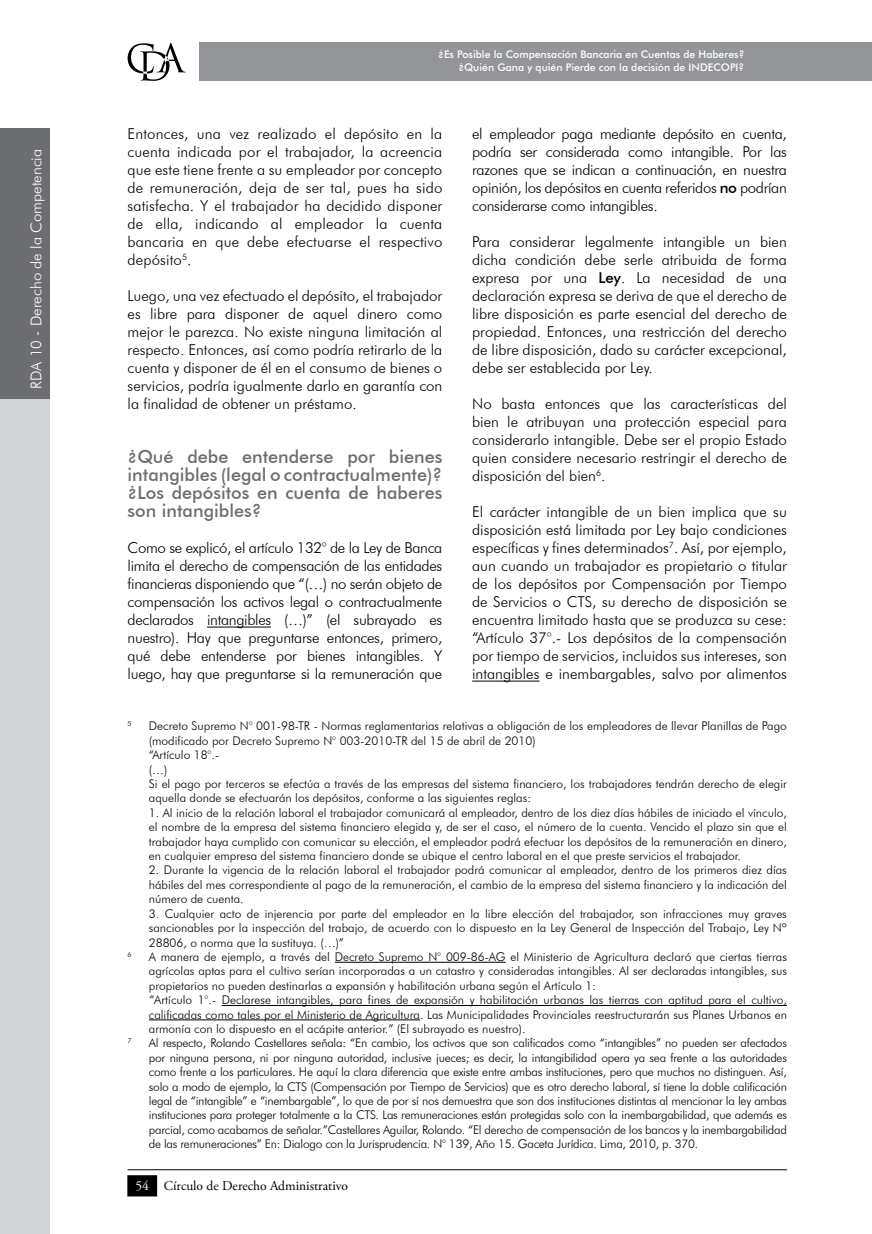
<style>
.page{position:relative;width:872px;height:1234px;background:#fff}
.page>*{position:absolute;margin:0;border:0;box-sizing:border-box;transform-origin:0 0}
.t1{font:500 18px/18px "Futura BT";color:#6d6e71;text-align:justify}
.t2{font:300 15px/18px "Futura BT";color:#000;text-align:justify}
.t3{font:300 15px "Futura BT";color:#fff}
.t4{font:13.5px "Adobe Garamond Pro";color:#000}
.t5{font:300 12px/14.4px "Futura BT";color:#000;text-align:justify}
.t6{font:300 12px "Futura BT";letter-spacing:-.02em;color:#000}
.t7{font:500 10.5px/12.6px "Futura BT";color:#fff;text-align:right}
.t8{font:300 7.05px "Futura BT";color:#000}
.s1{font-weight:500}
.s2{font-size:12px}
.s3{font-style:italic}
.s4{color:#fff}
</style>
<div class="page">
<div style="left:199px;top:43px;width:673px;height:38px;background:#939598"></div>
<svg style="left:128px;top:43px;width:58px;height:38px"></svg>
<hr style="left:128px;top:1168px;width:659px;height:1px;background:#000">
<div style="left:128px;top:1175px;width:28px;height:20px;background:#000"></div>
<div style="left:127px;top:1174px;width:30px;height:22px;border:2px solid #000"></div>
<div style="left:0;top:395px;width:50px;height:838px;background:#d1d3d4"></div>
<div style="left:0;top:128px;width:50px;height:271px;background:#6d6e71"></div>
<hr style="left:207px;top:626px;width:64px;height:1px;background:#000">
<hr style="left:472px;top:680px;width:67px;height:1px;background:#000">
<hr style="left:335px;top:961px;width:170px;height:1px;background:#000">
<hr style="left:222px;top:1004px;width:565px;height:1px;background:#000">
<hr style="left:149px;top:1019px;width:271px;height:1px;background:#000">
<p class="t3" style="left:27px;top:388px;width:241px;rotate:-90deg">RDA 10 - Derecho de la Competencia</p>
<p class="t7" style="left:438px;top:48px;width:307px">¿Es Posible la Compensación Bancaria en Cuentas de Haberes? ¿Quién Gana y quién Pierde con la decisión de INDECOPI?</p>
<p class="t2" style="left:128px;top:125px;width:316px">E ntonces, una vez realizado el depósito en la cuenta indicada por el trabajador, la acreencia que este tiene frente a su empleador por concepto de remuneración, deja de ser tal, pues ha sido satisfecha. Y el trabajador ha decidido disponer de ella, indicando al empleador la cuenta bancaria en que debe efectuarse el respectivo depósito<sup>5</sup>.</p>
<p class="t2" style="left:128px;top:287px;width:316px">Luego, una vez efectuado el depósito, el trabajador es libre para disponer de aquel dinero como mejor le parezca. No existe ninguna limitación al respecto. E ntonces, así como podría retirarlo de la cuenta y disponer de él en el consumo de bienes o servicios, podría igualmente darlo en garantía con la finalidad de obtener un préstamo.</p>
<p class="t1" style="left:128px;top:447px;width:316px">¿Qué debe entenderse por bienes intangibles (legal o contractualmente)? ¿Los depósitos en cuenta de haberes son intangibles?</p>
<p class="t2" style="left:128px;top:539px;width:316px">Como se explicó, el artículo 132° de la Ley de Banca limita el derecho de compensación de las entidades financieras disponiendo que “(…) no serán objeto de compensación los activos legal o contractualmente declarados intangibles (…)” (el subrayado es nuestro). Hay que preguntarse entonces, primero, qué debe entenderse por bienes intangibles. Y luego, hay que preguntarse si la remuneración que</p>
<p class="t2" style="left:472px;top:125px;width:316px">el empleador paga mediante depósito en cuenta, podría ser considerada como intangible. Por las razones que se indican a continuación, en nuestra opinión, los depósitos en cuenta referidos <span class="s1">no</span> podrían considerarse como intangibles.</p>
<p class="t2" style="left:472px;top:233px;width:316px">Para considerar legalmente intangible un bien dicha condición debe serle atribuida de forma expresa por una <span class="s1">Ley</span>. La necesidad de una declaración expresa se deriva de que el derecho de libre disposición es parte esencial del derecho de propiedad. E ntonces, una restricción del derecho de libre disposición, dado su carácter excepcional, debe ser establecida por Ley.</p>
<p class="t2" style="left:472px;top:395px;width:316px">No basta entonces que las características del bien le atribuyan una protección especial para considerarlo intangible. Debe ser el propio Estado quien considere necesario restringir el derecho de disposición del bien<sup>6</sup>.</p>
<p class="t2" style="left:472px;top:503px;width:316px">E l carácter intangible de un bien implica que su disposición está limitada por Ley bajo condiciones específicas y fines determinados<sup>7</sup>. Así, por ejemplo, aun cuando un trabajador es propietario o titular de los depósitos por Compensación por Tiempo de Servicios o CTS, su derecho de disposición se encuentra limitado hasta que se produzca su cese: “Artículo 37°.- Los depósitos de la compensación por tiempo de servicios, incluidos sus intereses, son intangibles e inembargables, salvo por alimentos</p>
<p class="t5" style="left:128px;top:718px;width:661px"><sup>5</sup> Decreto Supremo N° 001-98-TR - Normas reglamentarias relativas a obligación de los empleadores de llevar Planillas de Pago</p>
<p class="t5" style="left:149px;top:733px;width:388px">(modificado por Decreto Supremo N° 003-2010-TR del 15 de abril de 2010)</p>
<p class="t5" style="left:149px;top:747px;width:72px">“Artículo 18°.-</p>
<p class="t5" style="left:149px;top:761px;width:20px">(…)</p>
<p class="t5" style="left:128px;top:776px;width:661px">Si el pago por terceros se efectúa a través de las empresas del sistema financiero, los trabajadores tendrán derecho de elegir</p>
<p class="t5" style="left:149px;top:790px;width:384px">aquella donde se efectuarán los depósitos, conforme a las siguientes reglas:</p>
<p class="t5" style="left:149px;top:805px;width:639px">1. Al inicio de la relación laboral el trabajador comunicará al empleador, dentro de los diez días hábiles de iniciado el vínculo, el nombre de la empresa del sistema financiero elegida y, de ser el caso, el número de la cuenta. Vencido el plazo sin que el trabajador haya cumplido con comunicar su elección, el empleador podrá efectuar los depósitos de la remuneración en dinero, en cualquier empresa del sistema financiero donde se ubique el centro laboral en el que preste servicios el trabajador.</p>
<p class="t5" style="left:149px;top:862px;width:639px">2. Durante la vigencia de la relación laboral el trabajador podrá comunicar al empleador, dentro de los primeros diez días hábiles del mes correspondiente al pago de la remuneración, el cambio de la empresa del sistema financiero y la indicación del número de cuenta.</p>
<p class="t5" style="left:149px;top:905px;width:639px">3. Cualquier acto de injerencia por parte del empleador en la libre elección del trabajador, son infracciones muy graves sancionables por la inspección del trabajo, de acuerdo con lo dispuesto en la Ley General de I nspección del Trabajo, Ley Nº 28806, o norma que la sustituya. (…)”</p>
<p class="t8" style="left:128px;top:949px;width:20px">6 <span class="s2">A</span></p>
<p class="t5" style="left:161px;top:949px;width:627px">manera de ejemplo, a través del Decreto Supremo N° 009-86-AG el Ministerio de Agricultura declaró que ciertas tierras</p>
<p class="t5" style="left:149px;top:963px;width:639px">agrícolas aptas para el cultivo serían incorporadas a un catastro y consideradas intangibles. Al ser declaradas intangibles, sus</p>
<p class="t5" style="left:149px;top:977px;width:448px">propietarios no pueden destinarlas a expansión y habilitación urbana según el Artículo 1:</p>
<p class="t5" style="left:149px;top:992px;width:639px"><span class="s3">“</span>Artículo 1°.- Declarese intangibles, para fines de expansión y habilitación urbanas las tierras con aptitud para el cultivo,</p>
<p class="t5" style="left:149px;top:1006px;width:639px">calificadas como tales por el Ministerio de Agricultura. Las Municipalidades Provinciales reestructurarán sus Planes Urbanos en</p>
<p class="t5" style="left:149px;top:1021px;width:378px">armonía con lo dispuesto en el acápite anterior.” (E l subrayado es nuestro).</p>
<p class="t6" style="left:128px;top:1035px;width:661px"><sup>7</sup> Al respecto, Rolando Castellares señala: “E n cambio, los activos que son calificados como “intangibles” no pueden ser afectados</p>
<p class="t6" style="left:149px;top:1049px;width:639px">por ninguna persona, ni por ninguna autoridad, inclusive jueces; es decir, la intangibilidad opera ya sea frente a las autoridades</p>
<p class="t6" style="left:149px;top:1064px;width:639px">como frente a los particulares. He aquí la clara diferencia que existe entre ambas instituciones, pero que muchos no distinguen. Así,</p>
<p class="t6" style="left:149px;top:1078px;width:639px">solo a modo de ejemplo, la CTS (Compensación por Tiempo de Servicios) que es otro derecho laboral, sí tiene la doble calificación</p>
<p class="t6" style="left:149px;top:1093px;width:639px">legal de “intangible” e “inembargable”, lo que de por sí nos demuestra que son dos instituciones distintas al mencionar la ley ambas</p>
<p class="t6" style="left:149px;top:1107px;width:639px">instituciones para proteger totalmente a la CTS. Las remuneraciones están protegidas solo con la inembargabilidad, que además es</p>
<p class="t6" style="left:149px;top:1121px;width:639px">parcial, como acabamos de señalar.”Castellares Aguilar, Rolando. “E l derecho de compensación de los bancos y la inembargabilidad</p>
<p class="t6" style="left:149px;top:1136px;width:551px">de las remuneraciones” En: Dialogo con la Jurisprudencia. N° 139, Año 15. Gaceta Jurídica. Lima, 2010, p. 370.</p>
<p class="t4" style="left:135px;top:1176px;width:214px"><span class="s4">54</span> Círculo de Derecho Administrativo</p>
</div>
